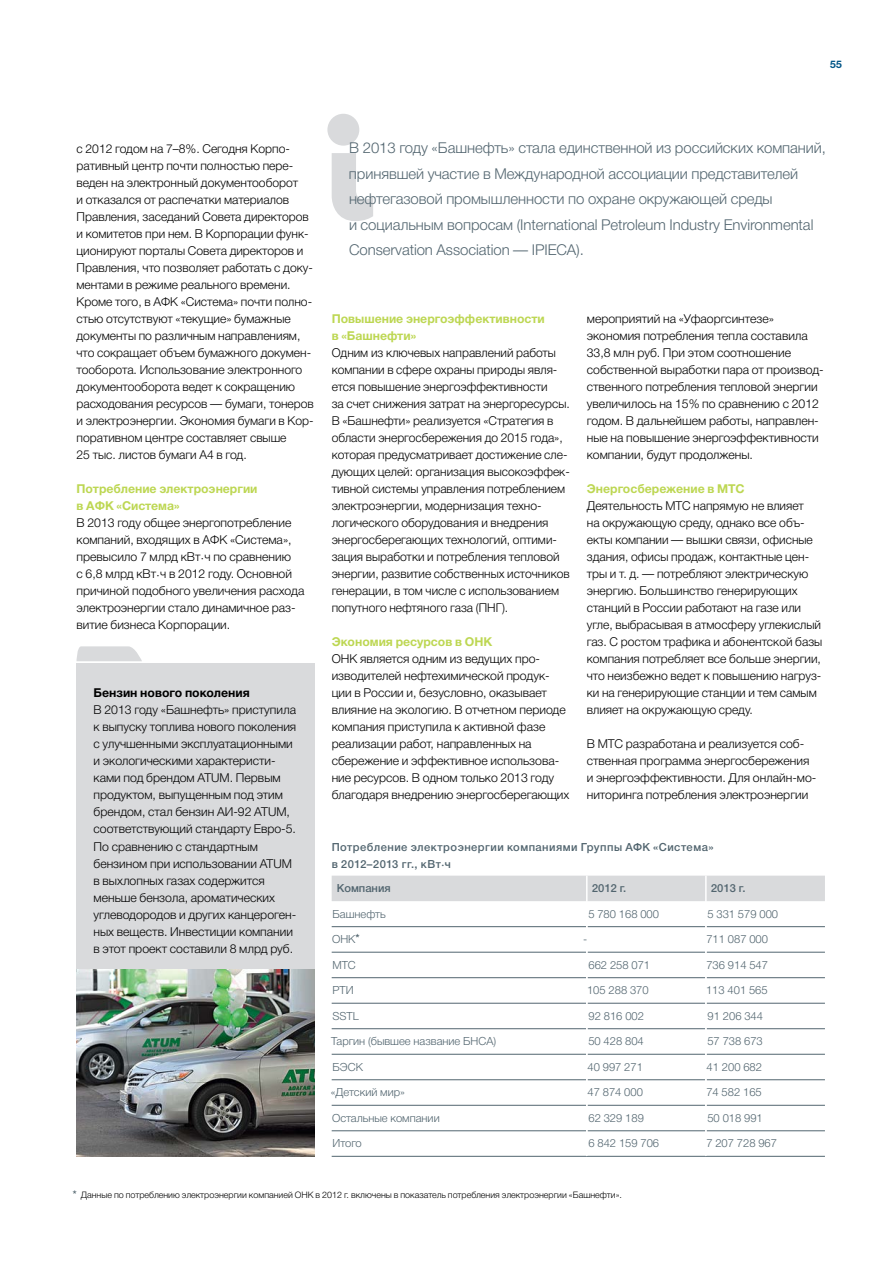
<style>
.page{position:relative;width:893px;height:1263px;background:#fff}
.page>*{position:absolute;margin:0;border:0;box-sizing:border-box;transform-origin:0 0}
.t1{font:300 15px/25.5px "Helvetica Neue Cyr";letter-spacing:-.005em;color:#52656f}
.t2{font:300 12.3px/17px "Helvetica Neue Cyr";color:#000}
.t3{font:700 12.3px/17px "Helvetica Neue Cyr";color:#bdd753}
.t4{font:700 12.3px "Helvetica Neue Cyr";color:#000}
.t5{font:300 11.25px "Helvetica Neue Cyr";color:#52656f}
.t6{font:500 11.25px/17px "Helvetica Neue Cyr";letter-spacing:.04em;color:#52656f}
.t7{font:500 11.25px "Helvetica Neue Cyr";color:#52656f}
.t8{font:700 10.5px "Helvetica Neue Cyr";color:#005587}
.t9{font:300 9px "Helvetica Neue Cyr";color:#000}
.t10{font:500 4.5px "Helvetica Neue Cyr";color:#52656f}
.s1{font-size:3.75px}
.s2{font-size:11.25px}
.s3{font-weight:500}
.s4{font-weight:500;font-size:10.5px;color:#52656f}
</style>
<div class="page">
<div style="left:327px;top:114px;width:32px;height:32px;background:#d9dadc;border-radius:50%"></div>
<svg style="left:332px;top:153px;width:41px;height:68px"></svg>
<svg style="left:77px;top:646px;width:65px;height:15px"></svg>
<div style="left:77px;top:663px;width:238px;height:306px;background:#d9dadc"></div>
<img style="left:77px;top:969px;width:238px;height:187px">
<div style="left:332px;top:876px;width:493px;height:25px;background:#d9dadc"></div>
<hr style="left:586px;top:876px;width:2px;height:25px;background:#fff">
<hr style="left:705px;top:876px;width:2px;height:25px;background:#fff">
<hr style="left:332px;top:926px;width:254px;height:1px;background:#52656f">
<hr style="left:332px;top:952px;width:254px;height:1px;background:#52656f">
<hr style="left:332px;top:977px;width:254px;height:1px;background:#52656f">
<hr style="left:332px;top:1003px;width:254px;height:1px;background:#52656f">
<hr style="left:332px;top:1028px;width:254px;height:1px;background:#52656f">
<hr style="left:332px;top:1054px;width:254px;height:1px;background:#52656f">
<hr style="left:332px;top:1079px;width:254px;height:1px;background:#52656f">
<hr style="left:332px;top:1105px;width:254px;height:1px;background:#52656f">
<hr style="left:332px;top:1130px;width:254px;height:1px;background:#52656f">
<hr style="left:332px;top:1156px;width:255px;height:1px;background:#52656f">
<hr style="left:588px;top:926px;width:117px;height:1px;background:#52656f">
<hr style="left:588px;top:952px;width:117px;height:1px;background:#52656f">
<hr style="left:588px;top:977px;width:117px;height:1px;background:#52656f">
<hr style="left:588px;top:1003px;width:117px;height:1px;background:#52656f">
<hr style="left:588px;top:1028px;width:117px;height:1px;background:#52656f">
<hr style="left:588px;top:1054px;width:117px;height:1px;background:#52656f">
<hr style="left:588px;top:1079px;width:117px;height:1px;background:#52656f">
<hr style="left:588px;top:1105px;width:117px;height:1px;background:#52656f">
<hr style="left:588px;top:1130px;width:117px;height:1px;background:#52656f">
<hr style="left:587px;top:1156px;width:119px;height:1px;background:#52656f">
<hr style="left:707px;top:926px;width:118px;height:1px;background:#52656f">
<hr style="left:707px;top:952px;width:118px;height:1px;background:#52656f">
<hr style="left:707px;top:977px;width:118px;height:1px;background:#52656f">
<hr style="left:707px;top:1003px;width:118px;height:1px;background:#52656f">
<hr style="left:707px;top:1028px;width:118px;height:1px;background:#52656f">
<hr style="left:707px;top:1054px;width:118px;height:1px;background:#52656f">
<hr style="left:707px;top:1079px;width:118px;height:1px;background:#52656f">
<hr style="left:707px;top:1105px;width:118px;height:1px;background:#52656f">
<hr style="left:707px;top:1130px;width:118px;height:1px;background:#52656f">
<hr style="left:706px;top:1156px;width:119px;height:1px;background:#52656f">
<p class="t8" style="left:830px;top:59px;width:13px">55</p>
<p class="t2" style="left:77px;top:140px;width:239px">с 2012 годом на 7–8%. Сегодня Корпо&shy;ративный центр почти полностью пере&shy;веден на электронный документооборот<br>и отказался от распечатки материалов Правления, заседаний Совета директоров и комитетов при нем. В Корпорации функ&shy;ционируют порталы Совета директоров и Правления, что позволяет работать с доку&shy;ментами в режиме реального времени.<br>Кроме того, в АФК «Система» почти полно&shy;стью отсутствуют «текущие» бумажные документы по различным направлениям, что сокращает объем бумажного докумен&shy;тооборота. Использование электронного документооборота ведет к сокращению расходования ресурсов — бумаги, тонеров и электроэнергии. Экономия бумаги в Кор&shy;поративном центре составляет свыше<br>25 тыс. листов бумаги А4 в год.</p>
<p class="t3" style="left:77px;top:481px;width:183px">Потребление электроэнергии в АФК</p>
<p class="t3" style="left:117px;top:498px;width:64px">«Система»</p>
<p class="t2" style="left:77px;top:515px;width:229px">В 2013 году общее энергопотребление компаний, входящих в АФК «Система», превысило 7 млрд кВт <span class="s1">•</span> ч по сравнению<br>с 6,8 млрд кВт <span class="s1">•</span> ч в 2012 году. Основной причиной подобного увеличения расхода электроэнергии стало динамичное раз&shy;витие бизнеса Корпорации.</p>
<p class="t4" style="left:94px;top:686px;width:158px">Бензин нового поколения</p>
<p class="t2" style="left:94px;top:702px;width:204px">В 2013 году «Башнефть» приступила к выпуску топлива нового поколения с улучшенными эксплуатационными и экологическими характеристи&shy;ками под брендом ATUM. Первым продуктом, выпущенным под этим брендом, стал бензин АИ-92 ATUM, соответствующий стандарту Евро-5.<br>По сравнению с стандартным бензином при использовании ATUM в выхлопных газах содержится меньше бензола, ароматических углеводородов и других канцероген&shy;ных веществ. Инвестиции компании в этот проект составили 8 млрд руб.</p>
<p class="t1" style="left:349px;top:135px;width:478px">В 2013 году «Башнефть» стала единственной из российских компаний, принявшей участие в Международной ассоциации представителей нефтегазовой промышленности по охране окружающей среды<br>и социальным вопросам (International Petroleum Industry Environmental Conservation Association — IPIECA).</p>
<p class="t3" style="left:332px;top:310px;width:215px">Повышение энергоэффективности в «Башнефти»</p>
<p class="t2" style="left:332px;top:344px;width:240px">Одним из ключевых направлений работы компании в сфере охраны природы явля&shy;ется повышение энергоэффективности<br>за счет снижения затрат на энергоресурсы.<br>В «Башнефти» реализуется «Стратегия в области энергосбережения до 2015 года», которая предусматривает достижение сле&shy;дующих целей: организация высокоэффек&shy;тивной системы управления потреблением электроэнергии, модернизация техно&shy;логического оборудования и внедрения энергосберегающих технологий, оптими&shy;зация выработки и потребления тепловой энергии, развитие собственных источников генерации, в том числе с использованием попутного нефтяного газа (ПНГ).</p>
<p class="t3" style="left:332px;top:634px;width:144px">Экономия ресурсов в ОНК</p>
<p class="t2" style="left:332px;top:651px;width:239px">ОНК является одним из ведущих про&shy;изводителей нефтехимической продук&shy;ции в России и, безусловно, оказывает влияние на экологию. В отчетном периоде компания приступила к активной фазе реализации работ, направленных на сбережение и эффективное использова&shy;ние ресурсов. В одном только 2013 году благодаря внедрению энергосберегающих</p>
<p class="t2" style="left:587px;top:310px;width:238px">мероприятий на «Уфаоргсинтезе» экономия потребления тепла составила 33,8 млн руб. При этом соотношение собственной выработки пара от производ&shy;ственного потребления тепловой энергии увеличилось на 15% по сравнению с 2012 годом. В дальнейшем работы, направлен&shy;ные на повышение энергоэффективности компании, будут продолжены.</p>
<p class="t3" style="left:587px;top:481px;width:159px">Энергосбережение в МТС</p>
<p class="t2" style="left:587px;top:498px;width:237px">Деятельность МТС напрямую не влияет<br>на окружающую среду, однако все объ&shy;екты компании — вышки связи, офисные здания, офисы продаж, контактные цен&shy;тры и т. д. — потребляют электрическую энергию. Большинство генерирующих станций в России работают на газе или угле, выбрасывая в атмосферу углекислый газ. С ростом трафика и абонентской базы компания потребляет все больше энергии, что неизбежно ведет к повышению нагруз&shy;ки на генерирующие станции и тем самым влияет на окружающую среду.</p>
<p class="t2" style="left:587px;top:736px;width:231px">В МТС разработана и реализуется соб&shy;ственная программа энергосбережения и энергоэффективности. Для онлайн-мо&shy;ниторинга потребления электроэнергии</p>
<p class="t6" style="left:332px;top:838px;width:383px">Потребление электроэнергии компаниями Группы АФК «Система» в 2012–2013 гг., кВт</p>
<p class="t10" style="left:442px;top:863px;width:11px">•<span class="s2">ч</span></p>
<p class="t7" style="left:337px;top:882px;width:55px">Компания</p>
<p class="t6" style="left:592px;top:880px;width:36px">2012 г.</p>
<p class="t6" style="left:711px;top:880px;width:36px">2013 г.</p>
<p class="t5" style="left:332px;top:908px;width:55px">Башнефть</p>
<p class="t5" style="left:588px;top:908px;width:72px">5 780 168 000</p>
<p class="t5" style="left:707px;top:908px;width:72px">5 331 579 000</p>
<p class="t5" style="left:332px;top:933px;width:29px">ОНК<span class="s3">*</span></p>
<p class="t5" style="left:583px;top:933px;width:6px">-</p>
<p class="t5" style="left:706px;top:933px;width:63px">711 087 000</p>
<p class="t5" style="left:332px;top:959px;width:25px">МТС</p>
<p class="t5" style="left:588px;top:959px;width:63px">662 258 071</p>
<p class="t5" style="left:706px;top:959px;width:63px">736 914 547</p>
<p class="t5" style="left:332px;top:984px;width:23px">РТИ</p>
<p class="t5" style="left:587px;top:984px;width:63px">105 288 370</p>
<p class="t5" style="left:706px;top:984px;width:63px">113 401 565</p>
<p class="t5" style="left:332px;top:1010px;width:28px">SSTL</p>
<p class="t5" style="left:589px;top:1010px;width:57px">92 816 002</p>
<p class="t5" style="left:708px;top:1010px;width:57px">91 206 344</p>
<p class="t5" style="left:331px;top:1035px;width:167px">Таргин (бывшее название БНСА)</p>
<p class="t5" style="left:588px;top:1035px;width:57px">50 428 804</p>
<p class="t5" style="left:707px;top:1035px;width:57px">57 738 673</p>
<p class="t5" style="left:332px;top:1061px;width:32px">БЭСК</p>
<p class="t5" style="left:587px;top:1061px;width:57px">40 997 271</p>
<p class="t5" style="left:707px;top:1061px;width:57px">41 200 682</p>
<p class="t5" style="left:331px;top:1086px;width:76px">«Детский мир»</p>
<p class="t5" style="left:587px;top:1086px;width:57px">47 874 000</p>
<p class="t5" style="left:706px;top:1086px;width:57px">74 582 165</p>
<p class="t5" style="left:332px;top:1112px;width:109px">Остальные компании</p>
<p class="t5" style="left:588px;top:1112px;width:57px">62 329 189</p>
<p class="t5" style="left:707px;top:1112px;width:57px">50 018 991</p>
<p class="t5" style="left:332px;top:1137px;width:31px">Итого</p>
<p class="t5" style="left:588px;top:1137px;width:72px">6 842 159 706</p>
<p class="t5" style="left:706px;top:1137px;width:72px">7 207 728 967</p>
<p class="t9" style="left:73px;top:1190px;width:551px"><span class="s4">*</span> Данные по потреблению электроэнергии компанией ОНК в 2012 г. включены в показатель потребления электроэнергии «Башнефти».</p>
</div>
